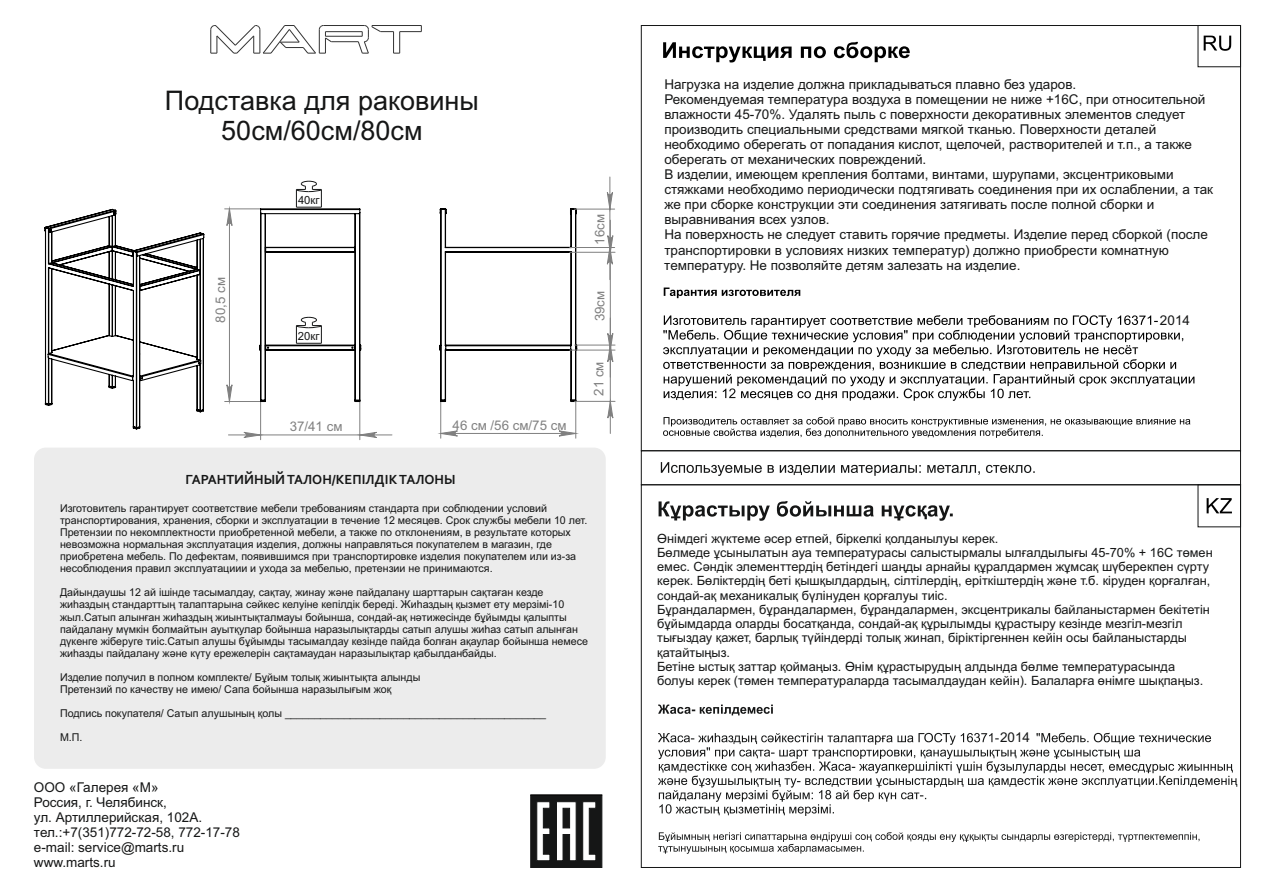
<style>
.page{position:relative;width:1263px;height:893px;background:#fff}
.page>*{position:absolute;margin:0;border:0;box-sizing:border-box;transform-origin:0 0}
.t1{font:27px/30.2px "Arial";color:#151616;text-align:center}
.t2{font:700 13.8px "Corbel";color:#151616}
.t3{font:13.5px/15.1px "Arial";color:#151616}
.t4{font:13.35px "Arial";color:#808080}
.t5{font:12.75px/14.2px "Arial";color:#151616}
.t6{font:11.25px "Arial";color:#151616}
.t7{font:10.8px/12px "Arial";color:#151616}
</style>
<div class="page">
<svg style="left:210px;top:25px;width:212px;height:29px"></svg>
<svg style="left:530px;top:795px;width:72px;height:73px"></svg>
<hr style="left:531px;top:795px;width:71px;height:1px;background:#000">
<svg style="left:663px;top:42px;width:247px;height:20px"></svg>
<div style="left:1197px;top:25px;width:44px;height:42px;border:1px solid #151616"></div>
<svg style="left:1204px;top:36px;width:27px;height:15px"></svg>
<div style="left:1197px;top:484px;width:44px;height:43px;border:1px solid #151616"></div>
<svg style="left:1206px;top:498px;width:26px;height:15px"></svg>
<svg style="left:658px;top:704px;width:579px;height:150px"></svg>
<svg style="left:658px;top:501px;width:295px;height:20px"></svg>
<div style="left:641px;top:450px;width:600px;height:35px;border:1px solid #151616"></div>
<svg style="left:661px;top:462px;width:374px;height:14px"></svg>
<svg style="left:44px;top:208px;width:161px;height:222px"></svg>
<svg style="left:663px;top:288px;width:531px;height:150px"></svg>
<hr style="left:260px;top:400px;width:1px;height:40px;background:#808080">
<hr style="left:359px;top:400px;width:1px;height:40px;background:#808080">
<hr style="left:228px;top:435px;width:33px;height:1px;background:#808080">
<hr style="left:360px;top:435px;width:32px;height:1px;background:#808080">
<hr style="left:225px;top:401px;width:36px;height:1px;background:#808080">
<hr style="left:225px;top:208px;width:36px;height:1px;background:#808080">
<hr style="left:440px;top:400px;width:1px;height:38px;background:#808080">
<hr style="left:575px;top:400px;width:1px;height:38px;background:#808080">
<svg style="left:235px;top:430px;width:150px;height:10px"></svg>
<svg style="left:225px;top:206px;width:9px;height:199px"></svg>
<svg style="left:438px;top:429px;width:141px;height:9px"></svg>
<svg style="left:439px;top:208px;width:139px;height:195px"></svg>
<svg style="left:259px;top:181px;width:103px;height:222px"></svg>
<hr style="left:575px;top:345px;width:40px;height:1px;background:#808080">
<hr style="left:570px;top:252px;width:45px;height:1px;background:#808080">
<hr style="left:574px;top:401px;width:41px;height:1px;background:#808080">
<hr style="left:570px;top:350px;width:45px;height:1px;background:#808080">
<hr style="left:610px;top:401px;width:1px;height:32px;background:#808080">
<hr style="left:574px;top:209px;width:41px;height:1px;background:#808080">
<hr style="left:570px;top:247px;width:45px;height:1px;background:#808080">
<hr style="left:609px;top:177px;width:1px;height:32px;background:#808080">
<svg style="left:605px;top:183px;width:10px;height:244px"></svg>
<div style="left:34px;top:448px;width:572px;height:321px;background:#ececec;border-radius:12px"></div>
<h1 class="t1" style="left:165px;top:88px;width:315px">Подставка для раковины<br>50см/60см/80см</h1>
<p class="t4" style="left:215px;top:323px;width:47px;rotate:-90deg">80,5 см</p>
<p class="t6" style="left:298px;top:196px;width:23px">40кг</p>
<p class="t6" style="left:298px;top:332px;width:23px">20кг</p>
<p class="t4" style="left:290px;top:421px;width:54px">37/41 см</p>
<p class="t4" style="left:453px;top:420px;width:116px">46 см /56 см/75 см</p>
<p class="t4" style="left:595px;top:245px;width:32px;rotate:-90deg">16см</p>
<p class="t4" style="left:595px;top:321px;width:32px;rotate:-90deg">39см</p>
<p class="t4" style="left:594px;top:396px;width:36px;rotate:-90deg">21 см</p>
<p class="t2" style="left:185px;top:474px;width:272px">ГАРАНТИЙНЫЙ ТАЛОН/КЕПІЛДІК ТАЛОНЫ</p>
<p class="t7" style="left:60px;top:503px;width:529px">Изготовитель гарантирует соответствие мебели требованиям стандарта при соблюдении условий транспортирования, хранения, сборки и эксплуатации в течение 12 месяцев. Срок службы мебели 10 лет.<br>Претензии по некомплектности приобретенной мебели, а также по отклонениям, в результате которых невозможна нормальная эксплуатация изделия, должны направляться покупателем в магазин, где приобретена мебель. По дефектам, появившимся при транспортировке изделия покупателем или из-за несоблюдения правил эксплуатациии и ухода за мебелью, претензии не принимаются.</p>
<p class="t7" style="left:60px;top:588px;width:530px">Дайындаушы 12 ай ішінде тасымалдау, сақтау, жинау жəне пайдалану шарттарын сақтаған кезде жиһаздың стандарттың талаптарына сəйкес келуіне кепілдік береді. Жиһаздың қызмет ету мерзімі-10 жыл.Сатып алынған жиһаздың жиынтықталмауы бойынша, сондай-ақ нəтижесінде бұйымды қалыпты пайдалану мүмкін болмайтын ауытқулар бойынша наразылықтарды сатып алушы жиһаз сатып алынған дүкенге жіберуге тиіс.Сатып алушы бұйымды тасымалдау кезінде пайда болған ақаулар бойынша немесе жиһазды пайдалану жəне күту ережелерін сақтамаудан наразылықтар қабылданбайды.</p>
<p class="t7" style="left:60px;top:672px;width:362px">Изделие получил в полном комплекте/ Бұйым толық жиынтықта алынды<br>Претензий по качеству не имею/ Сапа бойынша наразылығым жоқ</p>
<p class="t7" style="left:60px;top:708px;width:488px">Подпись покупателя/ Сатып алушының қолы ____________________________________________</p>
<p class="t7" style="left:60px;top:732px;width:24px">М.П.</p>
<p class="t3" style="left:34px;top:781px;width:207px">ООО «Галерея «М»<br>Россия, г. Челябинск,<br>ул. Артиллерийская, 102А. тел.:+7(351)772-72-58, 772-17-78 e-mail: service@marts.ru www.marts.ru</p>
<p class="t3" style="left:664px;top:78px;width:550px">Нагрузка на изделие должна прикладываться плавно без ударов.<br>Рекомендуемая температура воздуха в помещении не ниже +16С, при относительной влажности 45-70%. Удалять пыль с поверхности декоративных элементов следует производить специальными средствами мягкой тканью. Поверхности деталей необходимо оберегать от попадания кислот, щелочей, растворителей и т.п., а также оберегать от механических повреждений.<br>В изделии, имеющем крепления болтами, винтами, шурупами, эксцентриковыми стяжками необходимо периодически подтягивать соединения при их ослаблении, а так же при сборке конструкции эти соединения затягивать после полной сборки и выравнивания всех узлов.<br>На поверхность не следует ставить горячие предметы. Изделие перед сборкой (после транспортировки в условиях низких температур) должно приобрести комнатную температуру. Не позволяйте детям залезать на изделие.</p>
<p class="t3" style="left:1160px;top:314px;width:32px">2014</p>
<p class="t5" style="left:657px;top:532px;width:557px">Өнімдегі жүктеме əсер етпей, біркелкі қолданылуы керек.<br>Бөлмеде ұсынылатын ауа температурасы салыстырмалы ылғалдылығы 45-70% + 16С төмен емес. Сəндік элементтердің бетіндегі шаңды арнайы құралдармен жұмсақ шүберекпен сүрту керек. Бөліктердің беті қышқылдардың, сілтілердің, еріткіштердің жəне т.б. кіруден қорғалған, сондай-ақ механикалық бүлінуден қорғалуы тиіс.<br>Бұрандалармен, бұрандалармен, бұрандалармен, эксцентрикалы байланыстармен бекітетін бұйымдарда оларды босатқанда, сондай-ақ құрылымды құрастыру кезінде мезгіл-мезгіл тығыздау қажет, барлық түйіндерді толық жинап, біріктіргеннен кейін осы байланыстарды қатайтыңыз.<br>Бетіне ыстық заттар қоймаңыз. Өнім құрастырудың алдында бөлме температурасында болуы керек (төмен температураларда тасымалдаудан кейін). Балаларға өнімге шықпаңыз.</p>
<p class="t3" style="left:1000px;top:731px;width:32px">2014</p>
</div>
